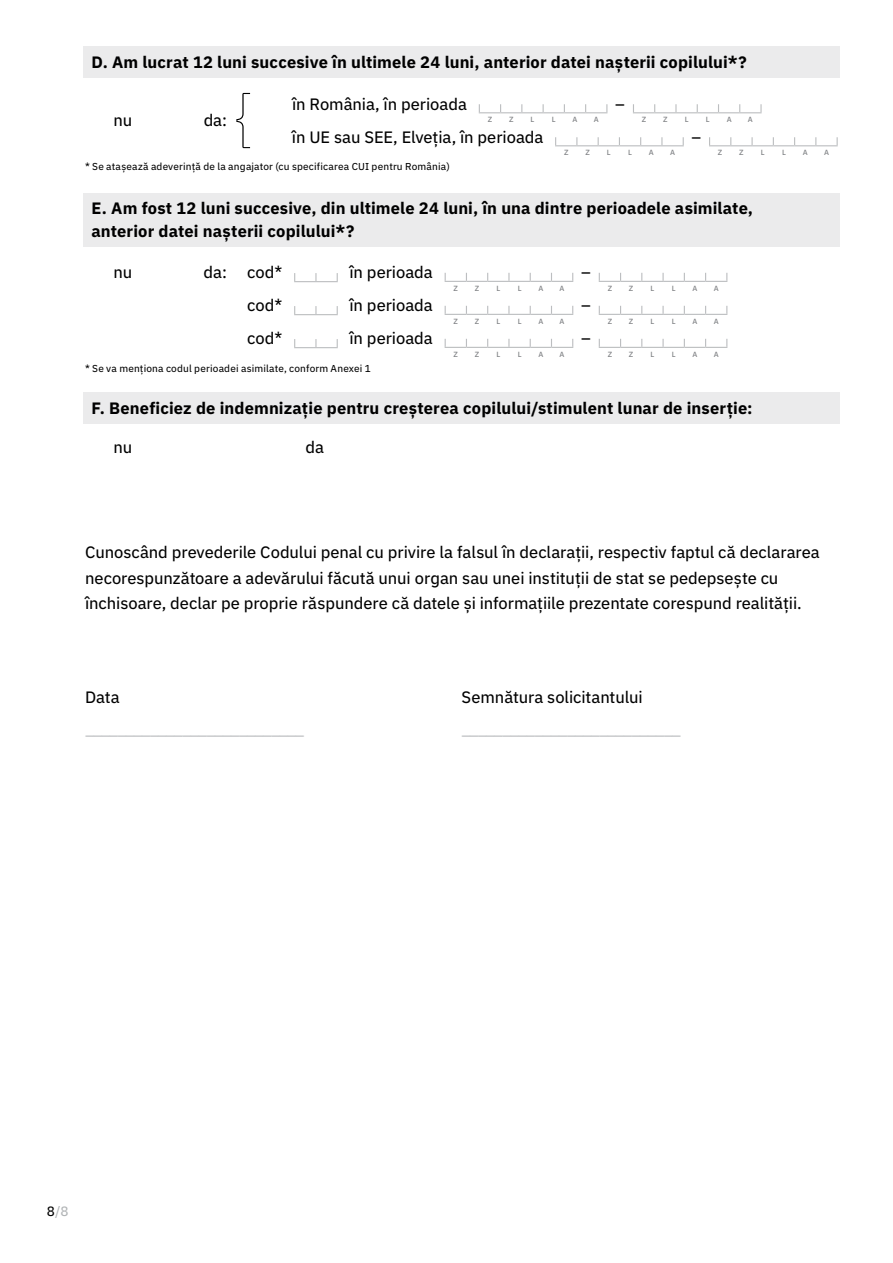
<style>
.page{position:relative;width:893px;height:1263px;background:#fff}
.page>*{position:absolute;margin:0;border:0;box-sizing:border-box;transform-origin:0 0}
.text_normal_fara_lin{font:100 61.5px "IBM Plex Sans";color:#000}
.text_normal_spatiere{font:16.5px/25.5px "IBM Plex Sans Text";color:#000}
.subtitlu_nivel_3_sec{font:700 16.5px/22.5px "IBM Plex Sans";letter-spacing:.01em;color:#000}
.text_normal_fara_lin-2{font:16.5px "IBM Plex Sans Text";letter-spacing:-.005em;color:#000}
.text_normal_fara_lin-3{font:16.5px "IBM Plex Sans";color:#bcbec0}
.t1{font:13.5px "IBM Plex Sans Text";color:#b1b4b6}
.text_normal_small{font:10.05px "IBM Plex Sans Text";letter-spacing:.015em;color:#000}
.text_normal{font:500 7.5px "IBM Plex Sans";color:#808285}
.s1{color:#000}
</style>
<div class="page">
<div style="left:83px;top:47px;width:757px;height:31px;background:#ebebec"></div>
<div style="left:83px;top:193px;width:757px;height:54px;background:#ebebec"></div>
<div style="left:83px;top:392px;width:757px;height:32px;background:#ebebec"></div>
<svg style="left:479px;top:104px;width:128px;height:9px"></svg>
<svg style="left:633px;top:104px;width:129px;height:9px"></svg>
<svg style="left:555px;top:137px;width:129px;height:9px"></svg>
<svg style="left:709px;top:137px;width:129px;height:9px"></svg>
<svg style="left:294px;top:273px;width:44px;height:9px"></svg>
<svg style="left:445px;top:273px;width:128px;height:9px"></svg>
<svg style="left:599px;top:273px;width:128px;height:9px"></svg>
<svg style="left:294px;top:306px;width:44px;height:9px"></svg>
<svg style="left:445px;top:306px;width:128px;height:9px"></svg>
<svg style="left:599px;top:306px;width:128px;height:9px"></svg>
<svg style="left:294px;top:339px;width:44px;height:9px"></svg>
<svg style="left:445px;top:339px;width:128px;height:9px"></svg>
<svg style="left:599px;top:339px;width:128px;height:9px"></svg>
<p class="subtitlu_nivel_3_sec" style="left:91px;top:50px;width:657px">D. Am lucrat 12 luni succesive în ultimele 24 luni, anterior datei nașterii copilului*?</p>
<p class="text_normal_fara_lin-2" style="left:114px;top:108px;width:20px">nu</p>
<p class="text_normal_fara_lin-2" style="left:204px;top:108px;width:25px">da:</p>
<p class="text_normal_fara_lin" style="left:235px;top:73px;width:21px">{</p>
<p class="text_normal_fara_lin-2" style="left:292px;top:91px;width:176px">în România, în perioada</p>
<p class="text_normal_fara_lin-2" style="left:615px;top:91px;width:11px">–</p>
<p class="text_normal" style="left:488px;top:114px;width:6px">Z</p>
<p class="text_normal" style="left:509px;top:114px;width:6px">Z</p>
<p class="text_normal" style="left:531px;top:114px;width:5px">L</p>
<p class="text_normal" style="left:552px;top:114px;width:5px">L</p>
<p class="text_normal" style="left:572px;top:114px;width:6px">A</p>
<p class="text_normal" style="left:594px;top:114px;width:6px">A</p>
<p class="text_normal" style="left:642px;top:114px;width:6px">Z</p>
<p class="text_normal" style="left:663px;top:114px;width:6px">Z</p>
<p class="text_normal" style="left:685px;top:114px;width:5px">L</p>
<p class="text_normal" style="left:706px;top:114px;width:5px">L</p>
<p class="text_normal" style="left:727px;top:114px;width:6px">A</p>
<p class="text_normal" style="left:748px;top:114px;width:6px">A</p>
<p class="text_normal_fara_lin-2" style="left:292px;top:124px;width:253px">în UE sau SEE, Elveția, în perioada</p>
<p class="text_normal_fara_lin-2" style="left:691px;top:124px;width:11px">–</p>
<p class="text_normal" style="left:564px;top:147px;width:6px">Z</p>
<p class="text_normal" style="left:585px;top:147px;width:6px">Z</p>
<p class="text_normal" style="left:607px;top:147px;width:5px">L</p>
<p class="text_normal" style="left:628px;top:147px;width:5px">L</p>
<p class="text_normal" style="left:649px;top:147px;width:6px">A</p>
<p class="text_normal" style="left:670px;top:147px;width:6px">A</p>
<p class="text_normal" style="left:718px;top:147px;width:6px">Z</p>
<p class="text_normal" style="left:739px;top:147px;width:6px">Z</p>
<p class="text_normal" style="left:761px;top:147px;width:5px">L</p>
<p class="text_normal" style="left:782px;top:147px;width:5px">L</p>
<p class="text_normal" style="left:803px;top:147px;width:6px">A</p>
<p class="text_normal" style="left:824px;top:147px;width:6px">A</p>
<p class="text_normal_small" style="left:85px;top:159px;width:366px">* Se atașează adeverință de la angajator (cu specificarea CUI pentru România)</p>
<p class="subtitlu_nivel_3_sec" style="left:91px;top:196px;width:663px">E. Am fost 12 luni succesive, din ultimele 24 luni, în una dintre perioadele asimilate, anterior datei nașterii copilului*?</p>
<p class="text_normal_fara_lin-2" style="left:114px;top:260px;width:20px">nu</p>
<p class="text_normal_fara_lin-2" style="left:204px;top:260px;width:80px">da: cod*</p>
<p class="text_normal_fara_lin-2" style="left:349px;top:260px;width:85px">în perioada</p>
<p class="text_normal" style="left:454px;top:282px;width:6px">Z</p>
<p class="text_normal" style="left:475px;top:282px;width:6px">Z</p>
<p class="text_normal" style="left:496px;top:282px;width:5px">L</p>
<p class="text_normal" style="left:518px;top:282px;width:5px">L</p>
<p class="text_normal" style="left:538px;top:282px;width:6px">A</p>
<p class="text_normal" style="left:560px;top:282px;width:6px">A</p>
<p class="text_normal_fara_lin-2" style="left:581px;top:260px;width:11px">–</p>
<p class="text_normal" style="left:608px;top:282px;width:6px">Z</p>
<p class="text_normal" style="left:629px;top:282px;width:6px">Z</p>
<p class="text_normal" style="left:650px;top:282px;width:5px">L</p>
<p class="text_normal" style="left:672px;top:282px;width:5px">L</p>
<p class="text_normal" style="left:692px;top:282px;width:6px">A</p>
<p class="text_normal" style="left:714px;top:282px;width:6px">A</p>
<p class="text_normal_fara_lin-2" style="left:247px;top:293px;width:37px">cod*</p>
<p class="text_normal_fara_lin-2" style="left:349px;top:293px;width:85px">în perioada</p>
<p class="text_normal_fara_lin-2" style="left:247px;top:326px;width:37px">cod*</p>
<p class="text_normal_fara_lin-2" style="left:349px;top:326px;width:85px">în perioada</p>
<p class="text_normal" style="left:454px;top:315px;width:6px">Z</p>
<p class="text_normal" style="left:475px;top:315px;width:6px">Z</p>
<p class="text_normal" style="left:496px;top:315px;width:5px">L</p>
<p class="text_normal" style="left:518px;top:315px;width:5px">L</p>
<p class="text_normal" style="left:538px;top:315px;width:6px">A</p>
<p class="text_normal" style="left:560px;top:315px;width:6px">A</p>
<p class="text_normal" style="left:454px;top:348px;width:6px">Z</p>
<p class="text_normal" style="left:475px;top:348px;width:6px">Z</p>
<p class="text_normal" style="left:496px;top:348px;width:5px">L</p>
<p class="text_normal" style="left:518px;top:348px;width:5px">L</p>
<p class="text_normal" style="left:538px;top:348px;width:6px">A</p>
<p class="text_normal" style="left:560px;top:348px;width:6px">A</p>
<p class="text_normal_fara_lin-2" style="left:581px;top:293px;width:11px">–</p>
<p class="text_normal_fara_lin-2" style="left:581px;top:326px;width:11px">–</p>
<p class="text_normal" style="left:608px;top:315px;width:6px">Z</p>
<p class="text_normal" style="left:629px;top:315px;width:6px">Z</p>
<p class="text_normal" style="left:650px;top:315px;width:5px">L</p>
<p class="text_normal" style="left:672px;top:315px;width:5px">L</p>
<p class="text_normal" style="left:692px;top:315px;width:6px">A</p>
<p class="text_normal" style="left:714px;top:315px;width:6px">A</p>
<p class="text_normal" style="left:608px;top:348px;width:6px">Z</p>
<p class="text_normal" style="left:629px;top:348px;width:6px">Z</p>
<p class="text_normal" style="left:650px;top:348px;width:5px">L</p>
<p class="text_normal" style="left:672px;top:348px;width:5px">L</p>
<p class="text_normal" style="left:692px;top:348px;width:6px">A</p>
<p class="text_normal" style="left:714px;top:348px;width:6px">A</p>
<p class="text_normal_small" style="left:85px;top:361px;width:287px">* Se va menționa codul perioadei asimilate, conform Anexei 1</p>
<p class="subtitlu_nivel_3_sec" style="left:91px;top:395px;width:663px">F. Beneficiez de indemnizație pentru creșterea copilului/stimulent lunar de inserție:</p>
<p class="text_normal_fara_lin-2" style="left:114px;top:434px;width:20px">nu</p>
<p class="text_normal_fara_lin-2" style="left:306px;top:434px;width:20px">da</p>
<p class="text_normal_spatiere" style="left:85px;top:538px;width:736px">Cunoscând prevederile Codului penal cu privire la falsul în declarații, respectiv faptul că declararea necorespunzătoare a adevărului făcută unui organ sau unei instituții de stat se pedepsește cu închisoare, declar pe proprie răspundere că datele și informațiile prezentate corespund realității.</p>
<p class="text_normal_fara_lin-2" style="left:85px;top:684px;width:36px">Data</p>
<p class="text_normal_fara_lin-2" style="left:462px;top:684px;width:183px">Semnătura solicitantului</p>
<p class="text_normal_fara_lin-3" style="left:85px;top:715px;width:221px">___________________________</p>
<p class="text_normal_fara_lin-3" style="left:462px;top:715px;width:221px">___________________________</p>
<p class="t1" style="left:47px;top:1200px;width:23px"><span class="s1">8</span>/8</p>
</div>
